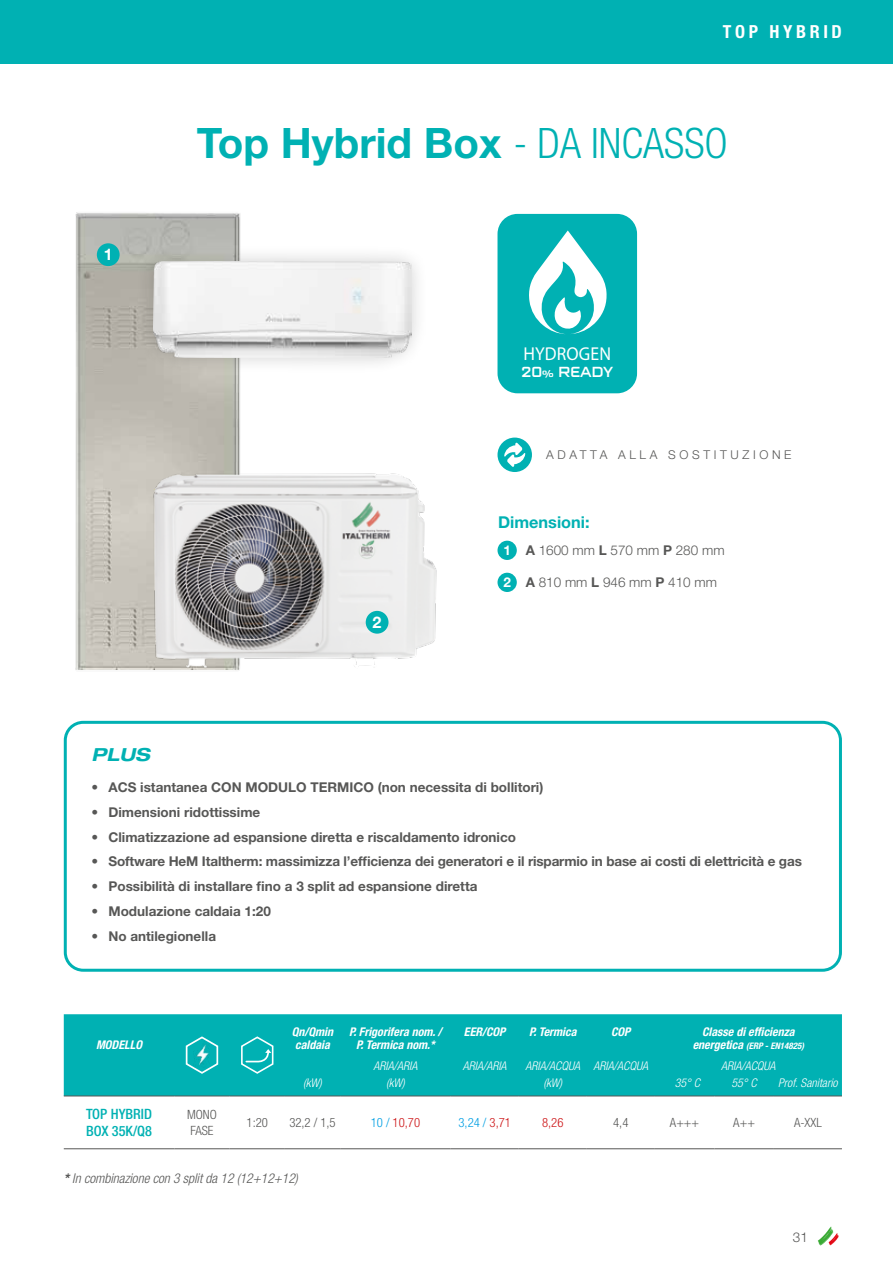
<style>
.page{position:relative;width:893px;height:1263px;background:#fff}
.page>*{position:absolute;margin:0;border:0;box-sizing:border-box;transform-origin:0 0}
.t1{font:700 42px "Helvetica Neue LT Std";color:#00b1b3}
.t2{font:18.6px "Myriad Pro";letter-spacing:.01em;color:#fff;scale:.95 1}
.t3{font:700 condensed 18px "Helvetica Neue LT Std";letter-spacing:.2em;color:#fff}
.t4{font:italic 700 expanded 18px "Helvetica Neue LT Std";color:#00b1b3}
.t5{font:700 16.35px "Helvetica Neue LT Std";color:#00b1b3}
.t6{font:700 16.05px "Helvetica Neue LT Std";color:#fff}
.t7{font:14.55px "Armstrong";color:#fff}
.t8{font:500 condensed 14.25px/17.1px "Helvetica Neue LT Std";color:#00b1b3}
.t9{font:700 13.5px "Helvetica Neue LT Std";color:#575756}
.t10{font:300 13.5px "Helvetica Neue LT Std";color:#575756}
.t11{font:italic 300 condensed 13.5px "Helvetica Neue LT Std";color:#575756}
.t12{font:300 condensed 12.75px/15.3px "Helvetica Neue LT Std";color:#575756}
.t13{font:300 condensed 12.75px "Helvetica Neue LT Std";color:#cd1719}
.t14{font:300 condensed 12.75px "Helvetica Neue LT Std";color:#009fe3}
.t15{font:300 12.15px "Helvetica Neue LT Std";letter-spacing:.3em;color:#575756}
.t16{font:italic 700 condensed 12px/13.2px "Helvetica Neue LT Std";color:#fff}
.t17{font:italic 300 condensed 12px "Helvetica Neue LT Std";color:#fff}
.t18{font:italic 700 condensed 9px "Helvetica Neue LT Std";color:#fff}
.s1{font-weight:300;font-stretch:condensed}
.s2{font-size:9.15px}
.s3{font-weight:700;color:#fff}
.s4{font-weight:700}
.s5{font-size:12px}
.s6{color:#009fe3}
.s7{color:#cd1719}
</style>
<div class="page">
<svg style="left:818px;top:1226px;width:21px;height:19px"></svg>
<div style="left:0;top:0;width:893px;height:64px;background:#00b1b3"></div>
<div style="left:64px;top:721px;width:778px;height:251px;border:3px solid #00b1b3;border-radius:18px"></div>
<div style="left:497px;top:541px;width:20px;height:19px;background:#00b1b3;border-radius:50%"></div>
<div style="left:497px;top:573px;width:20px;height:19px;background:#00b1b3;border-radius:50%"></div>
<div style="left:64px;top:1014px;width:778px;height:82px;background:#00b1b3"></div>
<hr style="left:64px;top:1096px;width:110px;height:1px;background:#575756">
<hr style="left:174px;top:1096px;width:56px;height:1px;background:#575756">
<hr style="left:230px;top:1096px;width:55px;height:1px;background:#575756">
<hr style="left:285px;top:1096px;width:55px;height:1px;background:#575756">
<hr style="left:340px;top:1096px;width:111px;height:1px;background:#575756">
<hr style="left:451px;top:1096px;width:68px;height:1px;background:#575756">
<hr style="left:519px;top:1096px;width:68px;height:1px;background:#575756">
<hr style="left:587px;top:1096px;width:68px;height:1px;background:#575756">
<hr style="left:655px;top:1096px;width:59px;height:1px;background:#575756">
<hr style="left:714px;top:1096px;width:60px;height:1px;background:#575756">
<hr style="left:774px;top:1096px;width:68px;height:1px;background:#575756">
<hr style="left:64px;top:1148px;width:110px;height:1px;background:#575756">
<hr style="left:174px;top:1148px;width:56px;height:1px;background:#575756">
<hr style="left:230px;top:1148px;width:55px;height:1px;background:#575756">
<hr style="left:285px;top:1148px;width:55px;height:1px;background:#575756">
<hr style="left:340px;top:1148px;width:111px;height:1px;background:#575756">
<hr style="left:451px;top:1148px;width:68px;height:1px;background:#575756">
<hr style="left:519px;top:1148px;width:68px;height:1px;background:#575756">
<hr style="left:587px;top:1148px;width:68px;height:1px;background:#575756">
<hr style="left:655px;top:1148px;width:59px;height:1px;background:#575756">
<hr style="left:714px;top:1148px;width:60px;height:1px;background:#575756">
<hr style="left:774px;top:1148px;width:68px;height:1px;background:#575756">
<svg style="left:185px;top:1035px;width:35px;height:40px"></svg>
<img style="left:193px;top:1042px;width:19px;height:26px">
<svg style="left:240px;top:1035px;width:35px;height:40px"></svg>
<div style="left:497px;top:214px;width:140px;height:179px;background:#00b1b3;border-radius:20px"></div>
<svg style="left:529px;top:230px;width:78px;height:104px"></svg>
<img style="left:75px;top:212px;width:166px;height:458px">
<img style="left:108px;top:437px;width:329px;height:234px">
<div style="left:366px;top:611px;width:22px;height:23px;background:#00b1b3;border-radius:50%"></div>
<div style="left:97px;top:243px;width:23px;height:23px;background:#00b1b3;border-radius:50%"></div>
<div style="left:136px;top:244px;width:293px;height:131px;background:#000;opacity:.2"></div>
<img style="left:153px;top:262px;width:258px;height:95px">
<div style="left:497px;top:438px;width:35px;height:34px;background:#00b1b3;border-radius:50%"></div>
<svg style="left:504px;top:443px;width:21px;height:24px"></svg>
<h3 class="t3" style="left:723px;top:21px;width:121px">TOP HYBRID</h3>
<p class="t6" style="left:104px;top:245px;width:10px">1</p>
<h1 class="t1" style="left:197px;top:117px;width:533px">Top Hybrid Box <span class="s1">- DA INCASSO</span></h1>
<h2 class="t2" style="left:523px;top:343px;width:94px">HYDROGEN</h2>
<p class="t7" style="left:521px;top:363px;width:93px">20<span class="s2">%</span> READY</p>
<p class="t15" style="left:546px;top:447px;width:247px">ADATTA ALLA SOSTITUZIONE</p>
<p class="t6" style="left:373px;top:612px;width:10px">2</p>
<p class="t5" style="left:498px;top:512px;width:93px">Dimensioni:</p>
<p class="t10" style="left:503px;top:542px;width:223px"><span class="s3">1</span> <span class="s4">A</span> 1600 mm <span class="s4">L</span> 570 mm <span class="s4">P</span> 280 mm</p>
<p class="t10" style="left:503px;top:574px;width:215px"><span class="s3">2</span> <span class="s4">A</span> 810 mm <span class="s4">L</span> 946 mm <span class="s4">P</span> 410 mm</p>
<h3 class="t4" style="left:91px;top:744px;width:60px">PLUS</h3>
<p class="t9" style="left:91px;top:779px;width:453px">• ACS istantanea CON MODULO TERMICO (non necessita di bollitori)</p>
<p class="t9" style="left:91px;top:804px;width:170px">• Dimensioni ridottissime</p>
<p class="t9" style="left:91px;top:828px;width:426px">• Climatizzazione ad espansione diretta e riscaldamento idronico</p>
<p class="t9" style="left:91px;top:853px;width:712px">• Software HeM Italtherm: massimizza l’efficienza dei generatori e il risparmio in base ai costi di elettricità e gas</p>
<p class="t9" style="left:91px;top:878px;width:388px">• Possibilità di installare fino a 3 split ad espansione diretta</p>
<p class="t9" style="left:91px;top:903px;width:181px">• Modulazione caldaia 1:20</p>
<p class="t9" style="left:91px;top:927px;width:126px">• No antilegionella</p>
<p class="t16" style="left:96px;top:1038px;width:47px">MODELLO</p>
<p class="t16" style="left:292px;top:1025px;width:43px">Qn/Qmin caldaia</p>
<p class="t16" style="left:349px;top:1025px;width:94px;text-align:center">P. Frigorifera nom. /<br>P. Termica nom.*</p>
<p class="t16" style="left:464px;top:1025px;width:43px">EER/COP</p>
<p class="t16" style="left:529px;top:1025px;width:49px">P. Termica</p>
<p class="t16" style="left:611px;top:1025px;width:21px">COP</p>
<p class="t16" style="left:702px;top:1025px;width:94px">Classe di efficienza</p>
<p class="t18" style="left:693px;top:1040px;width:113px"><span class="s5">energetica</span> (ERP - EN14825)</p>
<p class="t17" style="left:374px;top:1059px;width:45px">ARIA/ARIA</p>
<p class="t17" style="left:463px;top:1059px;width:45px">ARIA/ARIA</p>
<p class="t17" style="left:526px;top:1059px;width:124px">ARIA/ACQUA ARIA/ACQUA</p>
<p class="t17" style="left:721px;top:1059px;width:56px">ARIA/ACQUA</p>
<p class="t17" style="left:303px;top:1076px;width:20px">(kW)</p>
<p class="t17" style="left:386px;top:1076px;width:20px">(kW)</p>
<p class="t17" style="left:543px;top:1076px;width:20px">(kW)</p>
<p class="t17" style="left:675px;top:1076px;width:27px">35° C</p>
<p class="t17" style="left:731px;top:1076px;width:27px">55° C</p>
<p class="t17" style="left:778px;top:1076px;width:61px">Prof. Sanitario</p>
<p class="t8" style="left:86px;top:1105px;width:67px">TOP HYBRID<br>BOX 35K/Q8</p>
<p class="t12" style="left:187px;top:1107px;width:31px">MONO<br>FASE</p>
<p class="t12" style="left:247px;top:1115px;width:23px">1:20</p>
<p class="t12" style="left:289px;top:1115px;width:48px">32,2 / 1,5</p>
<p class="t13" style="left:371px;top:1115px;width:51px"><span class="s6">10 /</span> 10,70</p>
<p class="t14" style="left:458px;top:1115px;width:54px">3,24 / <span class="s7">3,71</span></p>
<p class="t13" style="left:542px;top:1115px;width:23px">8,26</p>
<p class="t12" style="left:613px;top:1115px;width:17px">4,4</p>
<p class="t12" style="left:670px;top:1115px;width:31px">A+++</p>
<p class="t12" style="left:733px;top:1115px;width:23px">A++</p>
<p class="t12" style="left:794px;top:1115px;width:29px">A-XXL</p>
<p class="t11" style="left:64px;top:1171px;width:236px"><span class="s4">*</span> In combinazione con 3 split da 12 (12+12+12)</p>
<p class="t10" style="left:793px;top:1229px;width:17px">31</p>
</div>
